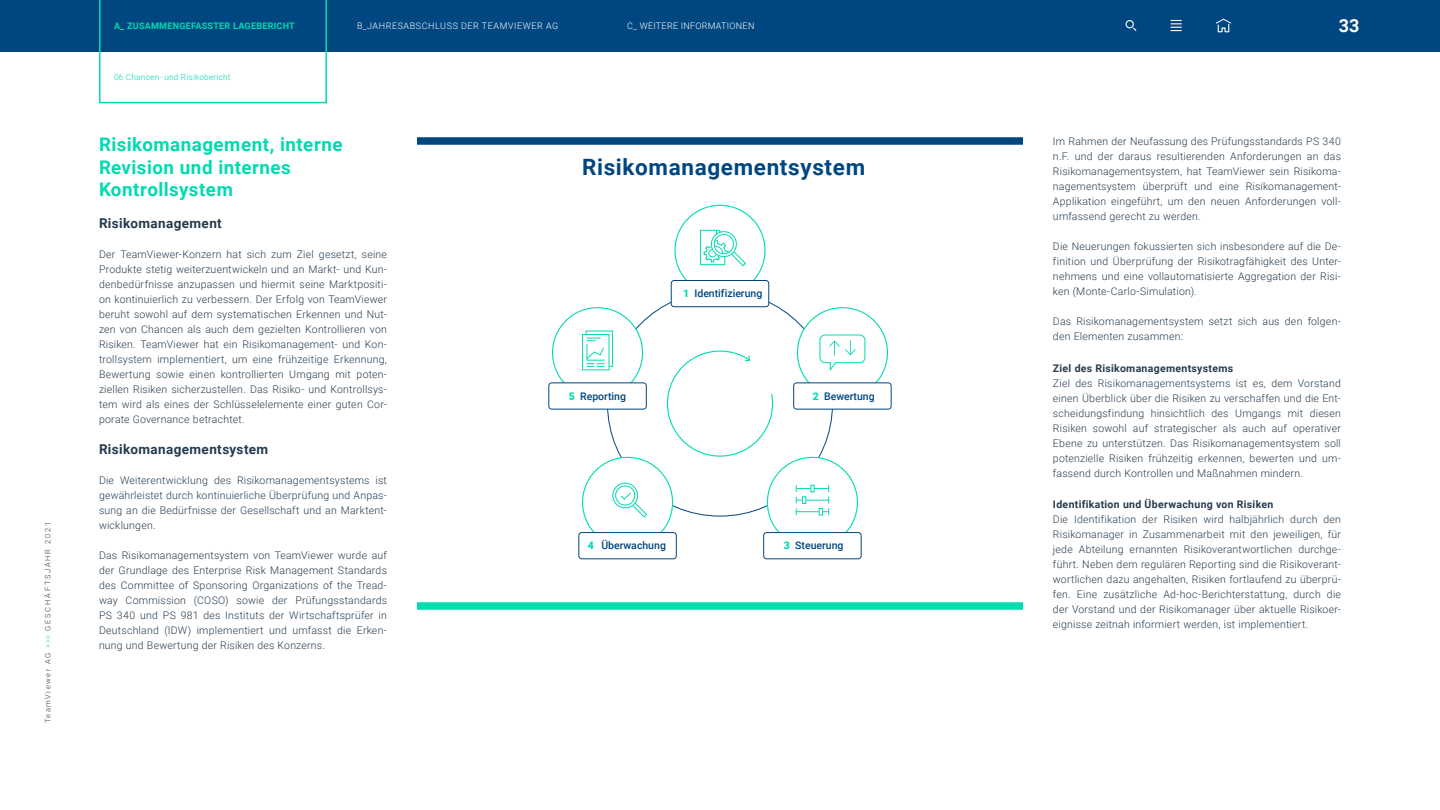
<style>
.page{position:relative;width:1440px;height:810px;background:#fff}
.page>*{position:absolute;margin:0;border:0;box-sizing:border-box;transform-origin:0 0}
.t1{font:700 22.5px "Roboto";letter-spacing:.03em;color:#004680}
.t2{font:700 18.75px/22.5px "Roboto";letter-spacing:.025em;color:#00dbb1}
.t3{font:700 18px "Roboto";color:#fff}
.t4{font:700 13.5px "Roboto";letter-spacing:.03em;color:#253b4d}
.t5{font:300 10.5px/15px "Roboto";letter-spacing:.02em;color:#253b4d;text-align:justify}
.t6{font:700 10.5px "Roboto";letter-spacing:.03em;color:#253b4d}
.t7{font:500 10.5px "Roboto";color:#004680}
.t8{font:300 9px "Roboto";letter-spacing:.065em;color:#fff}
.t9{font:700 9px "Roboto";letter-spacing:.03em;color:#00dbb1}
.t10{font:300 9px "Roboto";letter-spacing:.03em;color:#fff}
.t11{font:300 8.25px "Roboto";letter-spacing:.03em;color:#00dbb1}
.t12{font:300 7.5px "Roboto";letter-spacing:.235em;color:#253b4d}
.s1{color:#00dbb1}
.s2{font-weight:900;color:#00dbb1}
</style>
<div class="page">
<div style="left:0;top:0;width:1440px;height:51px;background:#004680"></div>
<svg style="left:1216px;top:18px;width:16px;height:15px"></svg>
<div style="left:1126px;top:20px;width:8px;height:8px;border:1px solid #fff;border-radius:50%"></div>
<svg style="left:1171px;top:20px;width:10px;height:11px"></svg>
<svg style="left:99px;top:0;width:228px;height:103px"></svg>
<div style="left:417px;top:137px;width:606px;height:8px;background:#004680"></div>
<div style="left:417px;top:602px;width:606px;height:8px;background:#00dbb1"></div>
<svg style="left:666px;top:350px;width:108px;height:107px"></svg>
<div style="left:671px;top:280px;width:98px;height:27px;border:1px solid #004680;border-radius:3px"></div>
<svg style="left:700px;top:229px;width:46px;height:38px"></svg>
<div style="left:763px;top:532px;width:99px;height:27px;border:1px solid #004680;border-radius:3px"></div>
<svg style="left:796px;top:485px;width:33px;height:31px"></svg>
<div style="left:578px;top:532px;width:99px;height:27px;border:1px solid #004680;border-radius:3px"></div>
<svg style="left:612px;top:482px;width:36px;height:36px"></svg>
<div style="left:793px;top:383px;width:99px;height:27px;border:1px solid #004680;border-radius:3px"></div>
<svg style="left:819px;top:334px;width:47px;height:37px"></svg>
<div style="left:548px;top:383px;width:99px;height:27px;border:1px solid #004680;border-radius:3px"></div>
<div style="left:582px;top:334px;width:27px;height:36px;border:1px solid #00dbb1"></div>
<svg style="left:585px;top:330px;width:28px;height:37px"></svg>
<p class="t12" style="left:43px;top:723px;width:203px;rotate:-90deg">TeamViewer AG <span class="s1">&gt;&gt;&gt;</span> GESCHÄFTSJAHR 2021</p>
<p class="t9" style="left:114px;top:20px;width:182px">A_ ZUSAMMENGEFASSTER LAGEBERICHT</p>
<p class="t8" style="left:357px;top:20px;width:203px">B_JAHRESABSCHLUSS DER TEAMVIEWER AG</p>
<p class="t10" style="left:627px;top:20px;width:129px">C_ WEITERE INFORMATIONEN</p>
<p class="t11" style="left:114px;top:72px;width:118px">06 Chancen- und Risikobericht</p>
<h2 class="t2" style="left:99px;top:133px;width:245px">Risikomanagement, interne<br>Revision und internes<br>Kontrollsystem</h2>
<p class="t4" style="left:99px;top:214px;width:124px">Risikomanagement</p>
<p class="t5" style="left:99px;top:246px;width:290px">Der TeamViewer-Konzern hat sich zum Ziel gesetzt, seine Produkte stetig weiterzuentwickeln und an Markt- und Kun&shy;denbedürfnisse anzupassen und hiermit seine Marktpositi&shy;on kontinuierlich zu verbessern. Der Erfolg von TeamViewer beruht sowohl auf dem systematischen Erkennen und Nut&shy;zen von Chancen als auch dem gezielten Kontrollieren von Risiken. TeamViewer hat ein Risikomanagement- und Kon&shy;trollsystem implementiert, um eine frühzeitige Erkennung, Bewertung sowie einen kontrollierten Umgang mit poten&shy;ziellen Risiken sicherzustellen. Das Risiko- und Kontrollsys&shy;tem wird als eines der Schlüsselelemente einer guten Cor&shy;porate Governance betrachtet.</p>
<p class="t4" style="left:99px;top:440px;width:171px">Risikomanagementsystem</p>
<p class="t5" style="left:99px;top:473px;width:290px">Die Weiterentwicklung des Risikomanagementsystems ist gewährleistet durch kontinuierliche Überprüfung und Anpas&shy;sung an die Bedürfnisse der Gesellschaft und an Marktent&shy;wicklungen.</p>
<p class="t5" style="left:99px;top:548px;width:290px">Das Risikomanagementsystem von TeamViewer wurde auf der Grundlage des Enterprise Risk Management Standards des Committee of Sponsoring Organizations of the Tread&shy;way Commission (COSO) sowie der Prüfungsstandards PS 340 und PS 981 des Instituts der Wirtschaftsprüfer in Deutschland (IDW) implementiert und umfasst die Erken&shy;nung und Bewertung der Risiken des Konzerns.</p>
<h1 class="t1" style="left:582px;top:151px;width:285px">Risikomanagementsystem</h1>
<p class="t7" style="left:683px;top:286px;width:81px"><span class="s2">1</span> Identifizierung</p>
<p class="t7" style="left:569px;top:389px;width:59px"><span class="s2">5</span> Reporting</p>
<p class="t7" style="left:813px;top:389px;width:63px"><span class="s2">2</span> Bewertung</p>
<p class="t7" style="left:588px;top:538px;width:80px"><span class="s2">4</span> Überwachung</p>
<p class="t7" style="left:784px;top:538px;width:61px"><span class="s2">3</span> Steuerung</p>
<h3 class="t3" style="left:1339px;top:12px;width:22px">33</h3>
<p class="t5" style="left:1053px;top:134px;width:290px">Im Rahmen der Neufassung des Prüfungsstandards PS 340 n.F. und der daraus resultierenden Anforderungen an das Risikomanagementsystem, hat TeamViewer sein Risikoma&shy;nagementsystem überprüft und eine Risikomanagement-Applikation eingeführt, um den neuen Anforderungen voll&shy;umfassend gerecht zu werden.</p>
<p class="t5" style="left:1053px;top:239px;width:289px">Die Neuerungen fokussierten sich insbesondere auf die De&shy;finition und Überprüfung der Risikotragfähigkeit des Unter&shy;nehmens und eine vollautomatisierte Aggregation der Risi&shy;ken (Monte-Carlo-Simulation).</p>
<p class="t5" style="left:1053px;top:314px;width:289px">Das Risikomanagementsystem setzt sich aus den folgen&shy;den Elementen zusammen:</p>
<p class="t6" style="left:1053px;top:361px;width:182px">Ziel des Risikomanagementsystems</p>
<p class="t5" style="left:1053px;top:375px;width:290px">Ziel des Risikomanagementsystems ist es, dem Vorstand einen Überblick über die Risiken zu verschaffen und die Ent&shy;scheidungsfindung hinsichtlich des Umgangs mit diesen Risiken sowohl auf strategischer als auch auf operativer Ebene zu unterstützen. Das Risikomanagementsystem soll potenzielle Risiken frühzeitig erkennen, bewerten und um&shy;fassend durch Kontrollen und Maßnahmen mindern.</p>
<p class="t6" style="left:1053px;top:497px;width:222px">Identifikation und Überwachung von Risiken</p>
<p class="t5" style="left:1053px;top:512px;width:290px">Die Identifikation der Risiken wird halbjährlich durch den Risikomanager in Zusammenarbeit mit den jeweiligen, für jede Abteilung ernannten Risikoverantwortlichen durchge&shy;führt. Neben dem regulären Reporting sind die Risikoverant&shy;wortlichen dazu angehalten, Risiken fortlaufend zu überprü&shy;fen. Eine zusätzliche Ad-hoc-Berichterstattung, durch die der Vorstand und der Risikomanager über aktuelle Risikoer&shy;eignisse zeitnah informiert werden, ist implementiert.</p>
</div>
